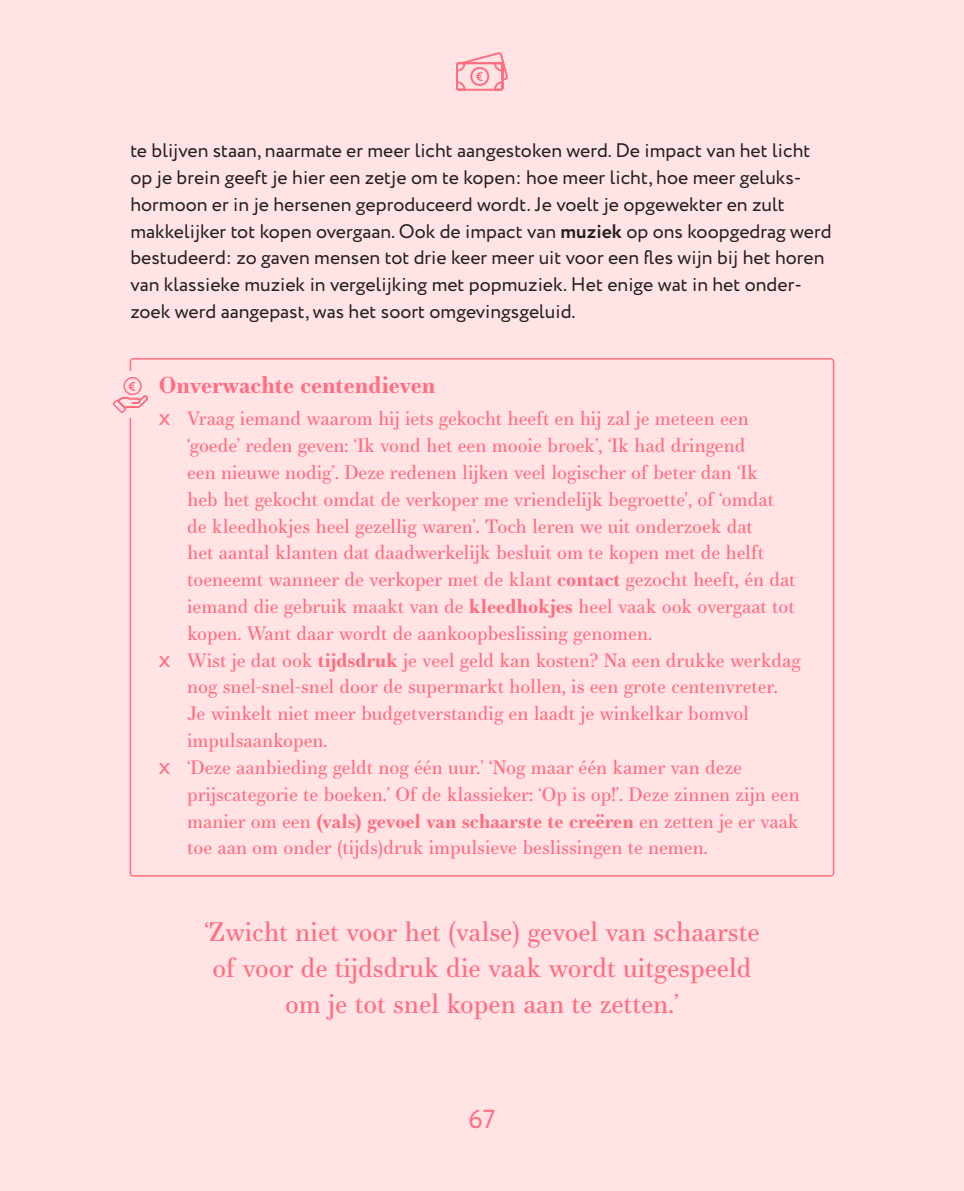
<style>
.page{position:relative;width:964px;height:1191px;background:#ffe3e5}
.page>*{position:absolute;margin:0;border:0;box-sizing:border-box;transform-origin:0 0}
.STREAMERS{font:26px/36px "Essonnes Text";color:#ff6e81;text-align:center}
.t1{font:26px "Circe";color:#ff6e81}
.TITEL_KADERTEKST{font:700 22.4px "Essonnes Text";color:#ff6e81}
.BODY_insprong{font:19.6px/26.8px "Circe";color:#231f20}
.t2{font:18.8px/26.8px "Essonnes Text";color:#ff6e81}
.s1{font-weight:700}
.s2{font-family:"Circe";font-size:21px}
</style>
<div class="page">
<svg style="left:456px;top:52px;width:52px;height:39px"></svg>
<svg style="left:113px;top:377px;width:35px;height:36px"></svg>
<p class="BODY_insprong" style="left:130px;top:138px;width:703px">te blijven staan, naarmate er meer licht aangestoken werd. De impact van het licht op je brein geeft je hier een zetje om te kopen: hoe meer licht, hoe meer geluks&shy;hormoon er in je hersenen geproduceerd wordt. Je voelt je opgewekter en zult makkelijker tot kopen overgaan. Ook de impact van <span class="s1">muziek</span> op ons koopgedrag werd bestudeerd: zo gaven mensen tot drie keer meer uit voor een fles wijn bij het horen van klassieke muziek in vergelijking met popmuziek. Het enige wat in het onder&shy;zoek werd aangepast, was het soort omgevingsgeluid.</p>
<p class="TITEL_KADERTEKST" style="left:159px;top:368px;width:278px">Onverwachte centendieven</p>
<p class="t2" style="left:187px;top:405px;width:610px;text-indent:-28px"><span class="s2">ˑ</span> Vraag iemand waarom hij iets gekocht heeft en hij zal je meteen een ‘goede’ reden geven: ‘Ik vond het een mooie broek’, ‘Ik had dringend<br>een nieuwe nodig’. Deze redenen lijken veel logischer of beter dan ‘Ik<br>heb het gekocht omdat de verkoper me vriendelijk begroette’, of ‘omdat de kleedhokjes heel gezellig waren’. Toch leren we uit onderzoek dat<br>het aantal klanten dat daadwerkelijk besluit om te kopen met de helft toeneemt wanneer de verkoper met de klant <span class="s1">contact</span> gezocht heeft, én dat iemand die gebruik maakt van de <span class="s1">kleedhokjes</span> heel vaak ook overgaat tot kopen. Want daar wordt de aankoopbeslissing genomen.</p>
<p class="t2" style="left:187px;top:646px;width:615px;text-indent:-28px"><span class="s2">ˑ</span> Wist je dat ook <span class="s1">tijdsdruk</span> je veel geld kan kosten? Na een drukke werkdag nog snel-snel-snel door de supermarkt hollen, is een grote centenvreter.<br>Je winkelt niet meer budgetverstandig en laadt je winkelkar bomvol impulsaankopen.</p>
<p class="t2" style="left:187px;top:753px;width:614px;text-indent:-28px"><span class="s2">ˑ</span> ‘Deze aanbieding geldt nog één uur.’ ‘Nog maar één kamer van deze prijscategorie te boeken.’ Of de klassieker: ‘Op is op!’. Deze zinnen zijn een manier om een <span class="s1">(vals) gevoel van schaarste te creëren</span> en zetten je er vaak toe aan om onder (tijds)druk impulsieve beslissingen te nemen.</p>
<p class="STREAMERS" style="left:204px;top:913px;width:557px">‘Zwicht niet voor het (valse) gevoel van schaarste of voor de tijdsdruk die vaak wordt uitgespeeld om je tot snel kopen aan te zetten.’</p>
<h1 class="t1" style="left:468px;top:1101px;width:29px">67</h1>
</div>
